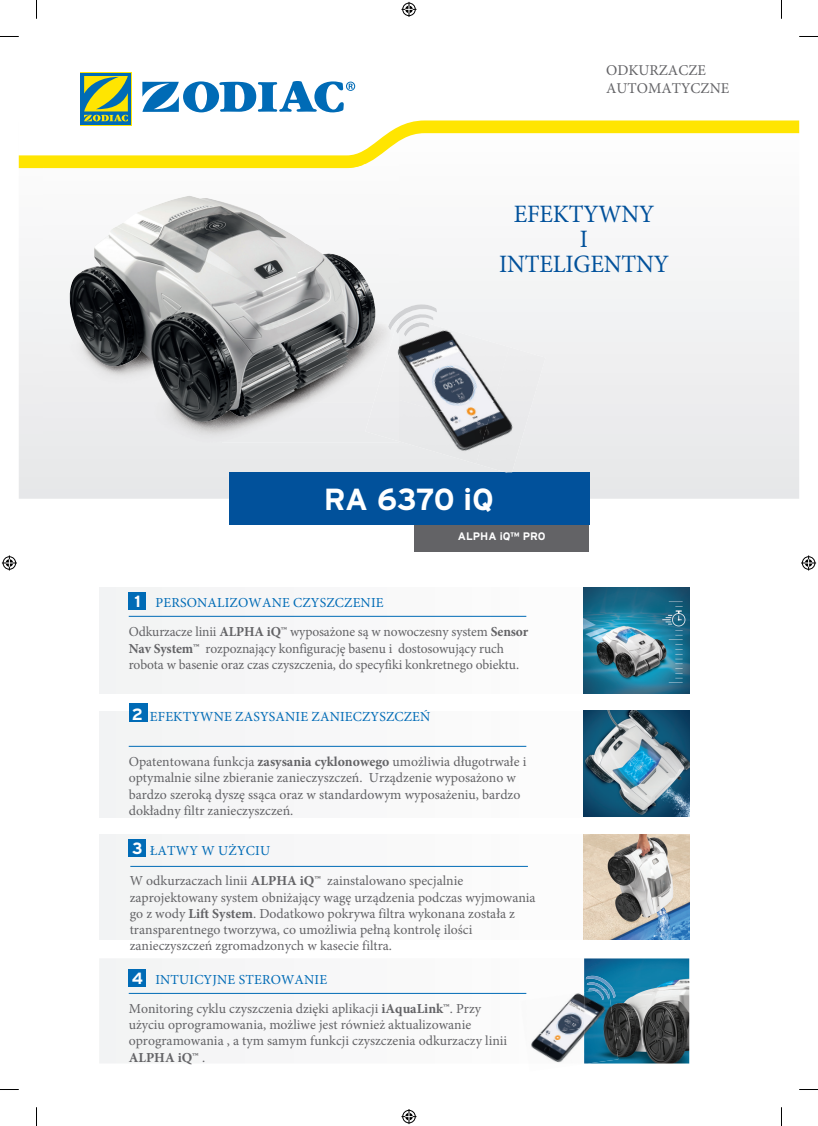
<style>
.page{position:relative;width:818px;height:1126px;background:#fff}
.page>*{position:absolute;margin:0;border:0;box-sizing:border-box;transform-origin:0 0}
.t1{font:700 30.5px "Interstate";letter-spacing:-.015em;color:#fff}
.t2{font:25px/25.2px "Minion Pro";letter-spacing:-.01em;color:#01519b;text-align:center;scale:.96 1}
.t3{font:15px/18px "Minion Pro";color:#636366}
.t4{font:13.75px/16.1px "Minion Pro";color:#636366}
.t5{font:13.75px "Minion Pro";letter-spacing:.01em;color:#006bb6}
.t6{font:700 10.88px "Interstate";color:#fff}
.s1{font-family:"Interstate";font-weight:700;font-size:16.25px;color:#fff}
.s2{color:#006bb6}
.s3{font-weight:700}
</style>
<div class="page">
<svg style="left:19px;top:168px;width:779px;height:330px"></svg>
<svg style="left:19px;top:120px;width:779px;height:48px"></svg>
<svg style="left:142px;top:81px;width:213px;height:31px"></svg>
<svg style="left:80px;top:72px;width:52px;height:53px"></svg>
<div style="left:81px;top:73px;width:50px;height:52px;background:#006bb6"></div>
<svg style="left:84px;top:76px;width:44px;height:45px"></svg>
<svg style="left:99px;top:959px;width:420px;height:104px"></svg>
<div style="left:99px;top:834px;width:589px;height:105px;background:#f8f8f9"></div>
<div style="left:99px;top:711px;width:589px;height:106px;background:#f8f8f9"></div>
<hr style="left:129px;top:746px;width:397px;height:1px;background:#006bb6">
<div style="left:129px;top:702px;width:18px;height:19px;background:#006bb6"></div>
<hr style="left:130px;top:866px;width:397px;height:1px;background:#006bb6">
<div style="left:129px;top:839px;width:17px;height:17px;background:#006bb6"></div>
<div style="left:414px;top:524px;width:174px;height:28px;background:#636366"></div>
<div style="left:229px;top:472px;width:359px;height:52px;background:#01519b"></div>
<div style="left:99px;top:587px;width:589px;height:106px;background:#f8f8f9"></div>
<hr style="left:129px;top:992px;width:397px;height:1px;background:#006bb6">
<div style="left:129px;top:969px;width:17px;height:17px;background:#006bb6"></div>
<img style="left:398px;top:316px;width:111px;height:84px">
<img style="left:476px;top:347px;width:69px;height:125px">
<img style="left:398px;top:400px;width:89px;height:64px">
<hr style="left:129px;top:616px;width:397px;height:1px;background:#006bb6">
<div style="left:129px;top:592px;width:17px;height:17px;background:#006bb6"></div>
<img style="left:584px;top:958px;width:104px;height:105px">
<img style="left:583px;top:834px;width:105px;height:105px">
<img style="left:583px;top:711px;width:105px;height:105px">
<img style="left:583px;top:587px;width:105px;height:106px">
<img style="left:519px;top:992px;width:64px;height:35px">
<img style="left:531px;top:1027px;width:52px;height:36px">
<img style="left:583px;top:988px;width:35px;height:75px">
<img style="left:43px;top:168px;width:267px;height:76px">
<img style="left:310px;top:164px;width:88px;height:80px">
<div style="left:43px;top:244px;width:355px;height:79px;background:#f4f5f5"></div>
<div style="left:43px;top:323px;width:25px;height:79px;background:#efeff0"></div>
<img style="left:43px;top:402px;width:355px;height:40px">
<img style="left:43px;top:164px;width:321px;height:4px">
<div style="left:365px;top:318px;width:33px;height:123px;background:#ededee"></div>
<svg style="left:388px;top:298px;width:49px;height:38px"></svg>
<img style="left:68px;top:195px;width:309px;height:229px">
<img style="left:585px;top:975px;width:30px;height:22px">
<svg style="left:588px;top:988px;width:21px;height:11px"></svg>
<svg style="left:0;top:36px;width:19px;height:1px"></svg>
<svg style="left:799px;top:36px;width:18px;height:1px"></svg>
<svg style="left:0;top:1089px;width:19px;height:1px"></svg>
<svg style="left:799px;top:1089px;width:18px;height:1px"></svg>
<svg style="left:36px;top:0;width:1px;height:19px"></svg>
<svg style="left:36px;top:1107px;width:1px;height:18px"></svg>
<svg style="left:401px;top:2px;width:15px;height:15px"></svg>
<svg style="left:401px;top:1109px;width:15px;height:14px"></svg>
<svg style="left:2px;top:555px;width:15px;height:15px"></svg>
<svg style="left:801px;top:555px;width:14px;height:15px"></svg>
<p class="t3" style="left:605px;top:61px;width:125px">ODKURZACZE<br>AUTOMATYCZNE</p>
<h2 class="t2" style="left:499px;top:201px;width:178px">EFEKTYWNY<br>I<br>INTELIGENTNY</h2>
<h1 class="t1" style="left:324px;top:482px;width:171px">RA 6370 iQ</h1>
<p class="t6" style="left:457px;top:530px;width:89px">ALPHA iQ™ PRO</p>
<p class="t4" style="left:129px;top:588px;width:401px;line-height:29.1px;text-indent:6px"><span class="s1">1</span> <span class="s2">PERSONALIZOWANE CZYSZCZENIE<br></span>Odkurzacze linii <span class="s3">ALPHA iQ™</span> wyposażone są w nowoczesny system <span class="s3">Sensor</span></p>
<p class="t4" style="left:129px;top:640px;width:391px"><span class="s3">Nav System™</span> rozpoznający konfigurację basenu i dostosowujący ruch robota w basenie oraz czas czyszczenia, do specyfiki konkretnego obiektu.</p>
<p class="t5" style="left:132px;top:707px;width:300px"><span class="s1">2</span> EFEKTYWNE ZASYSANIE ZANIECZYSZCZEŃ</p>
<p class="t4" style="left:129px;top:753px;width:399px">Opatentowana funkcja <span class="s3">zasysania cyklonowego</span> umożliwia długotrwałe i optymalnie silne zbieranie zanieczyszczeń. Urządzenie wyposażono w bardzo szeroką dyszę ssąca oraz w standardowym wyposażeniu, bardzo dokładny filtr zanieczyszczeń.</p>
<p class="t5" style="left:132px;top:840px;width:139px"><span class="s1">3</span> ŁATWY W UŻYCIU</p>
<p class="t4" style="left:130px;top:872px;width:407px">W odkurzaczach linii <span class="s3">ALPHA iQ™</span> zainstalowano specjalnie zaprojektowany system obniżający wagę urządzenia podczas wyjmowania go z wody <span class="s3">Lift System</span>. Dodatkowo pokrywa filtra wykonana została z transparentnego tworzywa, co umożliwia pełną kontrolę ilości zanieczyszczeń zgromadzonych w kasecie filtra.</p>
<p class="t4" style="left:129px;top:965px;width:353px;line-height:28.9px"><span class="s1">4</span> <span class="s2">INTUICYJNE STEROWANIE<br></span>Monitoring cyklu czyszczenia dzięki aplikacji <span class="s3">iAquaLink™</span>. Przy</p>
<p class="t4" style="left:129px;top:1016px;width:380px">użyciu oprogramowania, możliwe jest również aktualizowanie oprogramowania , a tym samym funkcji czyszczenia odkurzaczy linii<br><span class="s3">ALPHA iQ™</span> .</p>
</div>
